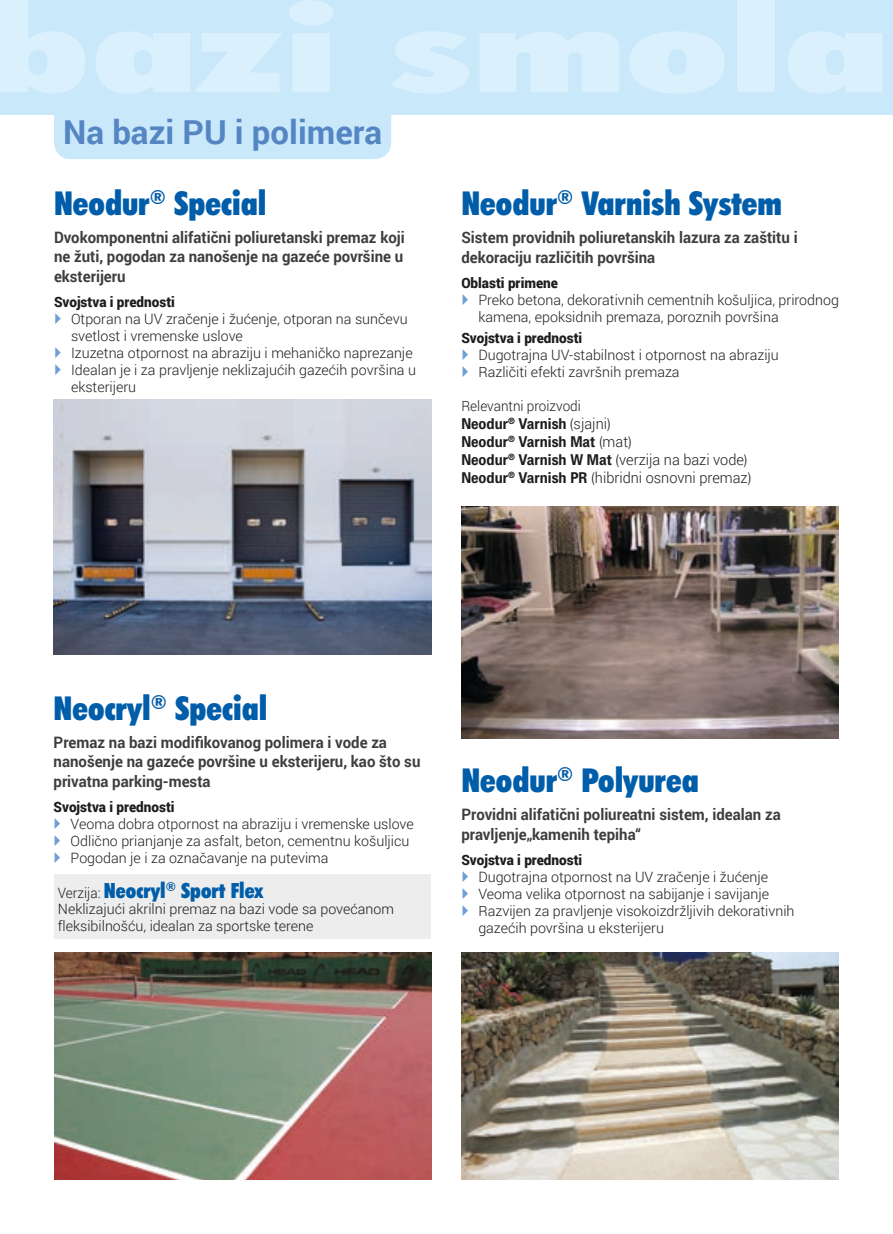
<style>
.page{position:relative;width:893px;height:1234px;background:#fff}
.page>*{position:absolute;margin:0;border:0;box-sizing:border-box;transform-origin:0 0}
.t1{font:900 condensed 33px "LS Futura BT Extra";color:#005da9}
.t2{font:700 33px "Roboto";color:#5685c4}
.t3{font:900 condensed 21px "LS Futura BT Extra";color:#005da9}
.t4{font:700 15.75px/19.5px "Roboto";color:#3d3d3c;scale:.95 1}
.t5{font:700 15px/18px "PF Paperback";color:#1d1d1b}
.t6{font:300 15px "Roboto";color:#1d1d1b}
.t7{font:300 14.25px/17.1px "Roboto";color:#1d1d1b}
.t8{font:900 14.25px "Roboto";color:#1d1d1b;scale:.95 1}
.t9{font:300 14.25px "Roboto";color:#1d1d1b;scale:.95 1}
.s1{font-weight:300}
.s2{font-family:"Roboto";font-weight:300}
.s3{font-family:"PF Paperback";font-weight:700}
.s4{font-family:"PF Paperback"}
.s5{font-family:"Roboto";font-weight:300;font-stretch:normal;font-size:14.25px;color:#1d1d1b}
</style>
<div class="page">
<div style="left:54px;top:874px;width:377px;height:64px;background:#ededed"></div>
<div style="left:0;top:0;width:893px;height:115px;background:#c9e9fb"></div>
<div style="left:54px;top:31px;width:337px;height:128px;background:#c9e9fb;border-radius:17px"></div>
<img style="left:54px;top:400px;width:377px;height:254px">
<img style="left:461px;top:506px;width:378px;height:232px">
<img style="left:461px;top:952px;width:378px;height:227px">
<img style="left:54px;top:952px;width:378px;height:227px">
<h1 class="t2" style="left:63px;top:109px;width:321px">Na bazi PU i polimera</h1>
<h1 class="t1" style="left:54px;top:180px;width:214px">Neodur<sup>®</sup> Special</h1>
<p class="t4" style="left:54px;top:226px;width:371px;text-align:justify">Dvokomponentni alifatični poliuretanski premaz koji ne žuti, pogodan za nanošenje na gazeće površine u eksterijeru</p>
<p class="t8" style="left:54px;top:291px;width:129px">Svojstva i prednosti</p>
<p class="t7" style="left:71px;top:309px;width:346px">Otporan na UV zračenje i žućenje, otporan na sunčevu svetlost i vremenske uslove<br>Izuzetna otpornost na abraziju i mehaničko naprezanje Idealan je i za pravljenje neklizajućih gazećih površina u eksterijeru</p>
<h1 class="t1" style="left:461px;top:181px;width:322px">Neodur<sup>®</sup> Varnish System</h1>
<p class="t4" style="left:461px;top:227px;width:355px">Sistem providnih poliuretanskih lazura za zaštitu i dekoraciju različitih površina</p>
<p class="t8" style="left:461px;top:272px;width:103px">Oblasti primene</p>
<p class="t7" style="left:478px;top:290px;width:362px">Preko betona, dekorativnih cementnih košuljica, prirodnog kamena, epoksidnih premaza, poroznih površina</p>
<p class="t8" style="left:461px;top:327px;width:129px">Svojstva i prednosti</p>
<p class="t7" style="left:478px;top:345px;width:302px">Dugotrajna UV-stabilnost i otpornost na abraziju<br>Različiti efekti završnih premaza</p>
<p class="t9" style="left:461px;top:396px;width:127px">Relevantni proizvodi</p>
<p class="t5" style="left:461px;top:414px;width:288px">Neodur<sup>®</sup> Varnish <span class="s1">(</span><span class="s2">sjajni</span><span class="s1">)<br></span>Neodur<sup>®</sup> Varnish Mat <span class="s1">(</span><span class="s2">mat</span><span class="s1">)<br></span>Neodur<sup>®</sup> Varnish W Mat <span class="s1">(</span><span class="s2">verzija na bazi vode</span><span class="s1">)</span></p>
<p class="t6" style="left:461px;top:467px;width:291px"><span class="s3">Neodur</span><sup>®</sup> <span class="s3">Varnish PR</span> <span class="s4">(</span>hibridni osnovni premaz<span class="s4">)</span></p>
<h1 class="t1" style="left:54px;top:685px;width:215px">Neocryl<sup>®</sup> Special</h1>
<p class="t4" style="left:54px;top:731px;width:388px">Premaz na bazi modifikovanog polimera i vode za nanošenje na gazeće površine u eksterijeru, kao što su privatna parking-mesta</p>
<p class="t8" style="left:54px;top:796px;width:129px">Svojstva i prednosti</p>
<p class="t7" style="left:71px;top:814px;width:345px">Veoma dobra otpornost na abraziju i vremenske uslove<br>Odlično prianjanje za asfalt, beton, cementnu košuljicu<br>Pogodan je i za označavanje na putevima</p>
<h2 class="t3" style="left:58px;top:875px;width:207px"><span class="s5">Verzija:</span> Neocryl<sup>®</sup> Sport Flex</h2>
<p class="t7" style="left:58px;top:900px;width:338px;line-height:16.5px">Neklizajući akrilni premaz na bazi vode sa povećanom fleksibilnošću, idealan za sportske terene</p>
<h1 class="t1" style="left:461px;top:758px;width:239px">Neodur<sup>®</sup> Polyurea</h1>
<p class="t4" style="left:461px;top:804px;width:338px">Providni alifatični poliureatni sistem, idealan za pravljenje„kamenih tepiha“</p>
<p class="t8" style="left:461px;top:849px;width:129px">Svojstva i prednosti</p>
<p class="t7" style="left:478px;top:867px;width:318px">Dugotrajna otpornost na UV zračenje i žućenje Veoma velika otpornost na sabijanje i savijanje Razvijen za pravljenje visokoizdržljivih dekorativnih gazećih površina u eksterijeru</p>
</div>
